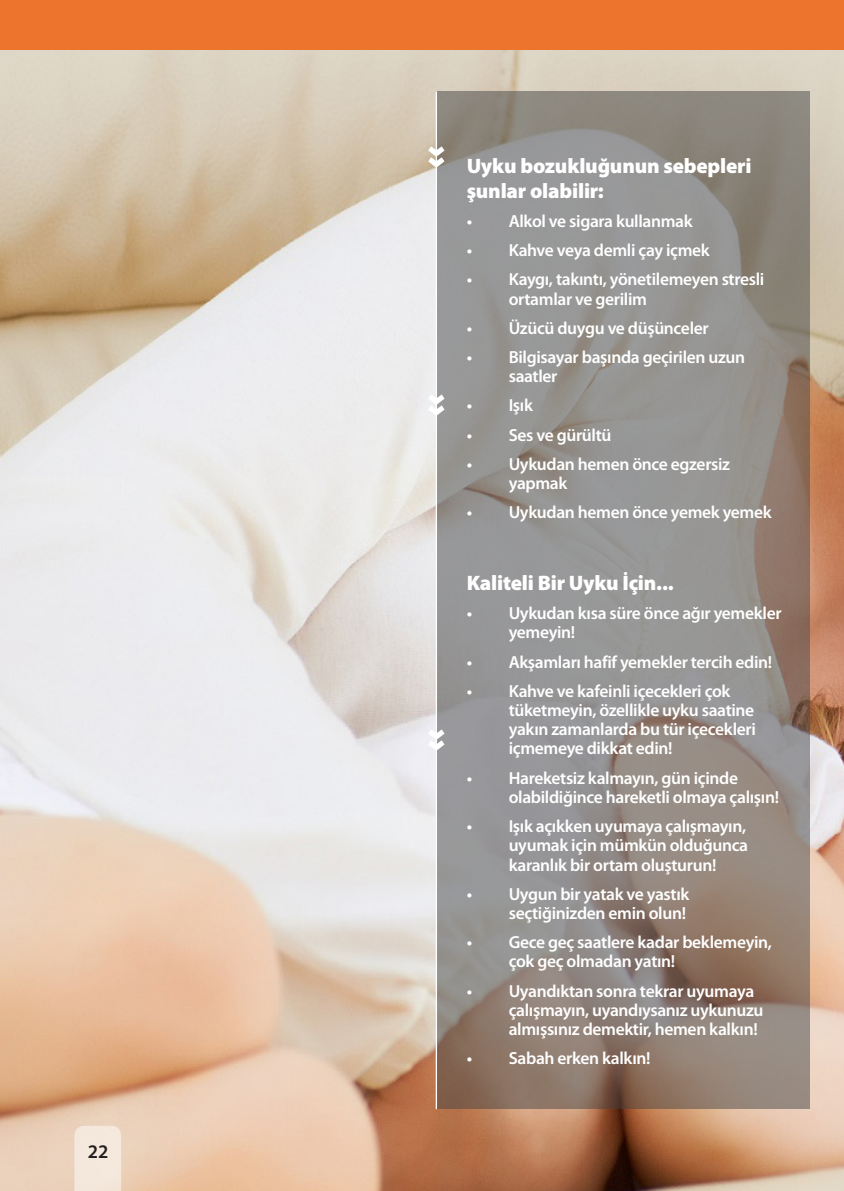
<style>
.page{position:relative;width:844px;height:1191px;background:#fff}
.page>*{position:absolute;margin:0;border:0;box-sizing:border-box;transform-origin:0 0}
.t1{font:900 21px/24.5px "Myriad Pro";letter-spacing:-.01em;color:#fff}
.t2{font:600 19.25px "Myriad Pro";color:#231f20}
.t3{font:600 17.5px/19.2px "Myriad Pro";letter-spacing:-.02em;color:#fff}
</style>
<div class="page">
<img style="left:0;top:50px;width:843px;height:1141px">
<div style="left:74px;top:1125px;width:47px;height:66px;background:#f4e8dd"></div>
<svg style="left:437px;top:92px;width:372px;height:1017px;background:#938c88"></svg>
<div style="left:0;top:0;width:843px;height:50px;background:#ed742c"></div>
<hr style="left:435px;top:92px;width:2px;height:1017px;background:#fff">
<svg style="left:428px;top:146px;width:16px;height:22px"></svg>
<svg style="left:428px;top:394px;width:16px;height:22px"></svg>
<svg style="left:428px;top:729px;width:16px;height:22px"></svg>
<p class="t2" style="left:88px;top:1141px;width:22px">22</p>
<p class="t1" style="left:466px;top:154px;width:286px">Uyku bozukluğunun sebepleri şunlar olabilir:</p>
<p class="t3" style="left:466px;top:212px;width:227px">• Alkol ve sigara kullanmak</p>
<p class="t3" style="left:466px;top:241px;width:244px">• Kahve veya demli çay içmek</p>
<p class="t3" style="left:508px;top:270px;width:257px;text-indent:-42px">• Kaygı, takıntı, yönetilemeyen stresli ortamlar ve gerilim</p>
<p class="t3" style="left:466px;top:319px;width:243px">• Üzücü duygu ve düşünceler</p>
<p class="t3" style="left:508px;top:348px;width:238px;text-indent:-42px">• Bilgisayar başında geçirilen uzun saatler</p>
<p class="t3" style="left:466px;top:396px;width:68px">• Işık</p>
<p class="t3" style="left:466px;top:425px;width:146px">• Ses ve gürültü</p>
<p class="t3" style="left:508px;top:455px;width:223px;text-indent:-42px">• Uykudan hemen önce egzersiz yapmak</p>
<p class="t3" style="left:466px;top:503px;width:306px">• Uykudan hemen önce yemek yemek</p>
<p class="t1" style="left:466px;top:571px;width:208px">Kaliteli Bir Uyku İçin...</p>
<p class="t3" style="left:508px;top:604px;width:274px;text-indent:-42px">• Uykudan kısa süre önce ağır yemekler yemeyin!</p>
<p class="t3" style="left:466px;top:652px;width:307px">• Akşamları hafif yemekler tercih edin!</p>
<p class="t3" style="left:508px;top:681px;width:248px;text-indent:-42px">• Kahve ve kafeinli içecekleri çok tüketmeyin, özellikle uyku saatine yakın zamanlarda bu tür içecekleri içmemeye dikkat edin!</p>
<p class="t3" style="left:508px;top:768px;width:272px;text-indent:-42px">• Hareketsiz kalmayın, gün içinde olabildiğince hareketli olmaya çalışın!</p>
<p class="t3" style="left:508px;top:817px;width:241px;text-align:justify;text-indent:-42px">• Işık açıkken uyumaya çalışmayın, uyumak için mümkün olduğunca karanlık bir ortam oluşturun!</p>
<p class="t3" style="left:466px;top:884px;width:224px;text-align:right">• Uygun bir yatak ve yastık seçtiğinizden emin olun!</p>
<p class="t3" style="left:508px;top:933px;width:265px;text-indent:-42px">• Gece geç saatlere kadar beklemeyin, çok geç olmadan yatın!</p>
<p class="t3" style="left:508px;top:981px;width:256px;text-indent:-42px">• Uyandıktan sonra tekrar uyumaya çalışmayın, uyandıysanız uykunuzu almışsınız demektir, hemen kalkın!</p>
<p class="t3" style="left:466px;top:1049px;width:185px">• Sabah erken kalkın!</p>
</div>
